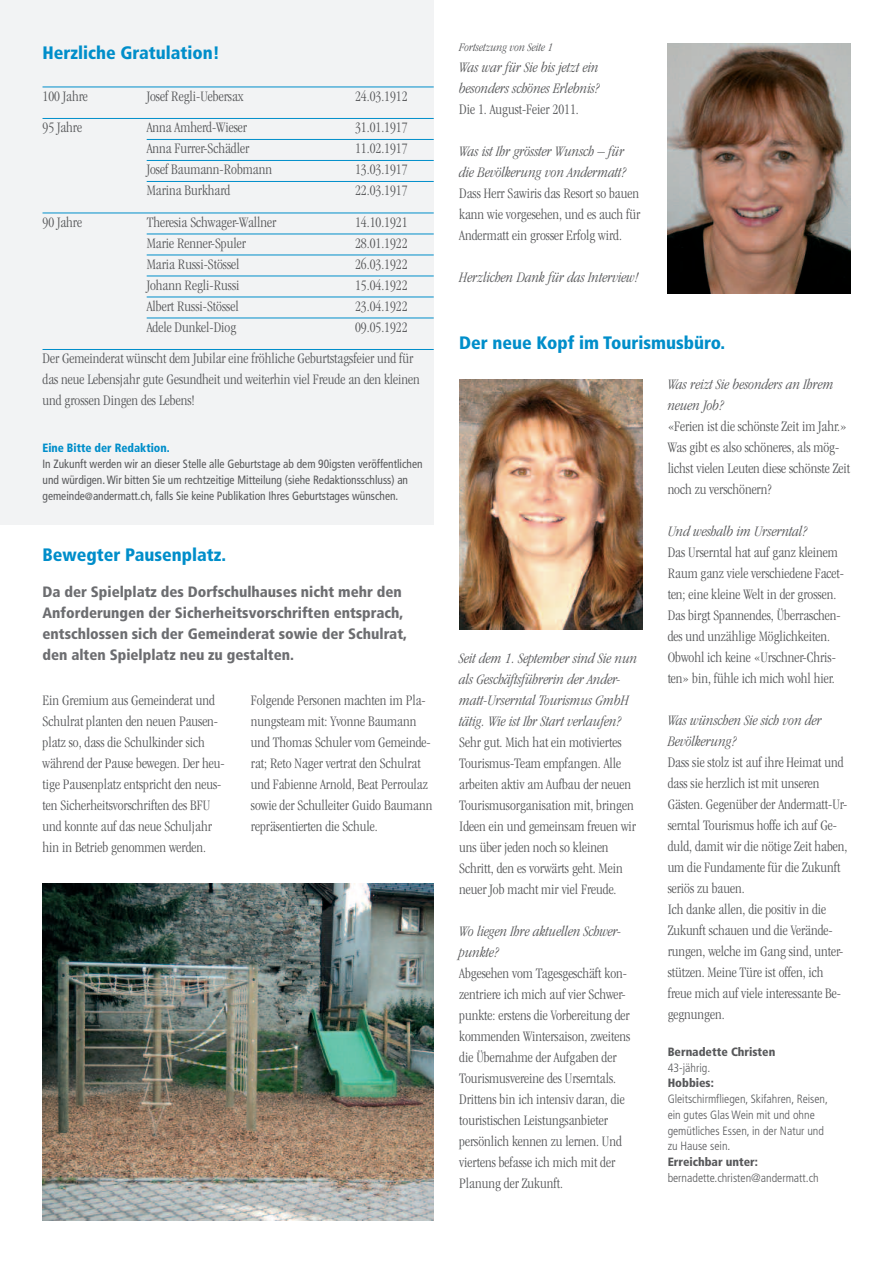
<style>
.page{position:relative;width:893px;height:1263px;background:#fff}
.page>*{position:absolute;margin:0;border:0;box-sizing:border-box;transform-origin:0 0}
.t1{font:900 condensed 18px "Frutiger";color:#008eca}
.t2{font:300 condensed 15px/21px "Garamond";color:#57585a}
.t3{font:italic 300 condensed 15px/21px "Garamond";color:#57585a}
.t4{font:900 condensed 15px/21px "Frutiger";color:#6c6d70}
.t5{font:condensed 12px/15.8px "Frutiger";color:#57585a;scale:.95 1}
.t6{font:300 condensed 12px/15.8px "Frutiger";color:#57585a}
.t7{font:900 condensed 12px "Frutiger";color:#57585a}
.t8{font:900 condensed 12px "Frutiger";color:#008eca;scale:.95 1}
.t9{font:italic 300 condensed 12px "Garamond";color:#57585a}
.s1{font-size:10.5px}
</style>
<div class="page">
<div style="left:0;top:0;width:434px;height:525px;background:#f2f3f4"></div>
<hr style="left:43px;top:87px;width:391px;height:1px;background:#008eca">
<hr style="left:43px;top:118px;width:391px;height:1px;background:#008eca">
<hr style="left:147px;top:139px;width:287px;height:1px;background:#008eca">
<hr style="left:147px;top:160px;width:287px;height:1px;background:#008eca">
<hr style="left:147px;top:181px;width:287px;height:1px;background:#008eca">
<hr style="left:43px;top:213px;width:391px;height:1px;background:#008eca">
<hr style="left:147px;top:234px;width:287px;height:1px;background:#008eca">
<hr style="left:147px;top:255px;width:287px;height:1px;background:#008eca">
<hr style="left:147px;top:276px;width:287px;height:1px;background:#008eca">
<hr style="left:147px;top:297px;width:287px;height:1px;background:#008eca">
<hr style="left:147px;top:318px;width:287px;height:1px;background:#008eca">
<hr style="left:43px;top:349px;width:391px;height:1px;background:#008eca">
<img style="left:668px;top:44px;width:182px;height:249px">
<img style="left:459px;top:379px;width:184px;height:250px">
<img style="left:43px;top:884px;width:391px;height:336px">
<p class="t1" style="left:43px;top:45px;width:179px">Herzliche Gratulation!</p>
<p class="t2" style="left:43px;top:87px;width:47px">100 Jahre</p>
<p class="t2" style="left:147px;top:87px;width:98px">Josef Regli-Uebersax</p>
<p class="t2" style="left:355px;top:87px;width:54px">24.03.1912</p>
<p class="t2" style="left:43px;top:118px;width:41px">95 Jahre</p>
<p class="t2" style="left:147px;top:118px;width:102px">Anna Amherd-Wieser</p>
<p class="t2" style="left:355px;top:118px;width:54px">31.01.1917</p>
<p class="t2" style="left:147px;top:139px;width:104px">Anna Furrer-Schädler</p>
<p class="t2" style="left:355px;top:139px;width:54px">11.02.1917</p>
<p class="t2" style="left:147px;top:160px;width:127px">Josef Baumann-Robmann</p>
<p class="t2" style="left:355px;top:160px;width:54px">13.03.1917</p>
<p class="t2" style="left:147px;top:181px;width:85px">Marina Burkhard</p>
<p class="t2" style="left:355px;top:181px;width:54px">22.03.1917</p>
<p class="t2" style="left:43px;top:213px;width:41px">90 Jahre</p>
<p class="t2" style="left:147px;top:213px;width:131px">Theresia Schwager-Wallner</p>
<p class="t2" style="left:355px;top:213px;width:54px">14.10.1921</p>
<p class="t2" style="left:147px;top:234px;width:101px">Marie Renner-Spuler</p>
<p class="t2" style="left:355px;top:234px;width:54px">28.01.1922</p>
<p class="t2" style="left:147px;top:255px;width:94px">Maria Russi-Stössel</p>
<p class="t2" style="left:355px;top:255px;width:54px">26.03.1922</p>
<p class="t2" style="left:147px;top:276px;width:94px">Johann Regli-Russi</p>
<p class="t2" style="left:355px;top:276px;width:54px">15.04.1922</p>
<p class="t2" style="left:147px;top:297px;width:93px">Albert Russi-Stössel</p>
<p class="t2" style="left:355px;top:297px;width:54px">23.04.1922</p>
<p class="t2" style="left:147px;top:318px;width:91px">Adele Dunkel-Diog</p>
<p class="t2" style="left:43px;top:312px;width:372px;line-height:31.5px;text-indent:313px">09.05.1922<br>Der Gemeinderat wünscht dem Jubilar eine fröhliche Geburtstagsfeier und für</p>
<p class="t2" style="left:43px;top:370px;width:379px">das neue Lebensjahr gute Gesundheit und weiterhin viel Freude an den kleinen und grossen Dingen des Lebens!</p>
<p class="t8" style="left:43px;top:443px;width:135px">Eine Bitte der Redaktion.</p>
<p class="t5" style="left:43px;top:457px;width:402px">In Zukunft werden wir an dieser Stelle alle Geburtstage ab dem 90igsten veröffentlichen und würdigen.Wir bitten Sie um rechtzeitige Mitteilung (siehe Redaktionsschluss) an gemeinde<span class="s1">@</span>andermatt.ch, falls Sie keine Publikation Ihres Geburtstages wünschen.</p>
<p class="t1" style="left:43px;top:547px;width:185px">Bewegter Pausenplatz.</p>
<p class="t4" style="left:43px;top:583px;width:366px">Da der Spielplatz des Dorfschulhauses nicht mehr den Anforderungen der Sicherheitsvorschriften entsprach, entschlossen sich der Gemeinderat sowie der Schulrat, den alten Spielplatz neu zu gestalten.</p>
<p class="t2" style="left:43px;top:690px;width:184px">Ein Gremium aus Gemeinderat und Schulrat planten den neuen Pausen&shy;platz so, dass die Schulkinder sich während der Pause bewegen. Der heu&shy;tige Pausenplatz entspricht den neus&shy;ten Sicherheitsvorschriften des BFU und konnte auf das neue Schuljahr hin in Betrieb genommen werden.</p>
<p class="t2" style="left:251px;top:690px;width:183px">Folgende Personen machten im Pla&shy;nungsteam mit: Yvonne Baumann und Thomas Schuler vom Gemeinde&shy;rat; Reto Nager vertrat den Schulrat und Fabienne Arnold, Beat Perroulaz sowie der Schulleiter Guido Baumann repräsentierten die Schule.</p>
<p class="t9" style="left:459px;top:43px;width:95px">Fortsetzung von Seite 1</p>
<p class="t3" style="left:459px;top:58px;width:142px">Was war für Sie bis jetzt ein besonders schönes Erlebnis?</p>
<p class="t2" style="left:459px;top:100px;width:121px">Die 1. August-Feier 2011.</p>
<p class="t3" style="left:459px;top:142px;width:169px">Was ist Ihr grösster Wunsch – für die Bevölkerung von Andermatt?</p>
<p class="t2" style="left:459px;top:184px;width:182px;text-align:justify">Dass Herr Sawiris das Resort so bauen kann wie vorgesehen, und es auch für Andermatt ein grosser Erfolg wird.</p>
<p class="t3" style="left:459px;top:268px;width:181px">Herzlichen Dank für das Interview!</p>
<p class="t1" style="left:459px;top:335px;width:267px">Der neue Kopf im Tourismusbüro.</p>
<p class="t3" style="left:459px;top:648px;width:180px">Seit dem 1. September sind Sie nun als Geschäftsführerin der Ander&shy;matt-Urserntal Tourismus GmbH tätig. Wie ist Ihr Start verlaufen?</p>
<p class="t2" style="left:459px;top:733px;width:178px">Sehr gut. Mich hat ein motiviertes Tourismus-Team empfangen. Alle arbeiten aktiv am Aufbau der neuen Tourismusorganisation mit, bringen Ideen ein und gemeinsam freuen wir uns über jeden noch so kleinen Schritt, den es vorwärts geht. Mein neuer Job macht mir viel Freude.</p>
<p class="t3" style="left:459px;top:921px;width:163px">Wo liegen Ihre aktuellen Schwer&shy;punkte?</p>
<p class="t2" style="left:459px;top:964px;width:173px">Abgesehen vom Tagesgeschäft kon&shy;zentriere ich mich auf vier Schwer&shy;punkte: erstens die Vorbereitung der kommenden Wintersaison, zweitens die Übernahme der Aufgaben der Tourismusvereine des Urserntals.<br>Drittens bin ich intensiv daran, die touristischen Leistungsanbieter persönlich kennen zu lernen. Und viertens befasse ich mich mit der Planung der Zukunft.</p>
<p class="t3" style="left:668px;top:375px;width:167px">Was reizt Sie besonders an Ihrem neuen Job?</p>
<p class="t2" style="left:668px;top:417px;width:184px">«Ferien ist die schönste Zeit im Jahr.» Was gibt es also schöneres, als mög&shy;lichst vielen Leuten diese schönste Zeit noch zu verschönern?</p>
<p class="t3" style="left:668px;top:522px;width:141px">Und weshalb im Urserntal?</p>
<p class="t2" style="left:668px;top:543px;width:178px">Das Urserntal hat auf ganz kleinem Raum ganz viele verschiedene Facet&shy;ten; eine kleine Welt in der grossen.<br>Das birgt Spannendes, Überraschen&shy;des und unzählige Möglichkeiten.<br>Obwohl ich keine «Urschner-Chris&shy;ten» bin, fühle ich mich wohl hier.</p>
<p class="t3" style="left:668px;top:711px;width:156px">Was wünschen Sie sich von der<br>Bevölkerung?</p>
<p class="t2" style="left:668px;top:753px;width:181px">Dass sie stolz ist auf ihre Heimat und dass sie herzlich ist mit unseren<br>Gästen. Gegenüber der Andermatt-Ur&shy;serntal Tourismus hoffe ich auf Ge&shy;duld, damit wir die nötige Zeit haben, um die Fundamente für die Zukunft seriös zu bauen.<br>Ich danke allen, die positiv in die<br>Zukunft schauen und die Verände&shy;rungen, welche im Gang sind, unter&shy;stützen. Meine Türe ist offen, ich freue mich auf viele interessante Be&shy;gegnungen.</p>
<p class="t7" style="left:668px;top:1047px;width:109px">Bernadette Christen</p>
<p class="t6" style="left:668px;top:1060px;width:44px">43-jährig.</p>
<p class="t7" style="left:668px;top:1078px;width:48px">Hobbies:</p>
<p class="t6" style="left:668px;top:1092px;width:162px">Gleitschirmfliegen, Skifahren, Reisen, ein gutes Glas Wein mit und ohne gemütliches Essen, in der Natur und zu Hause sein.</p>
<p class="t7" style="left:668px;top:1157px;width:92px">Erreichbar unter:</p>
<p class="t6" style="left:668px;top:1171px;width:153px">bernadette.christen@andermatt.ch</p>
</div>
